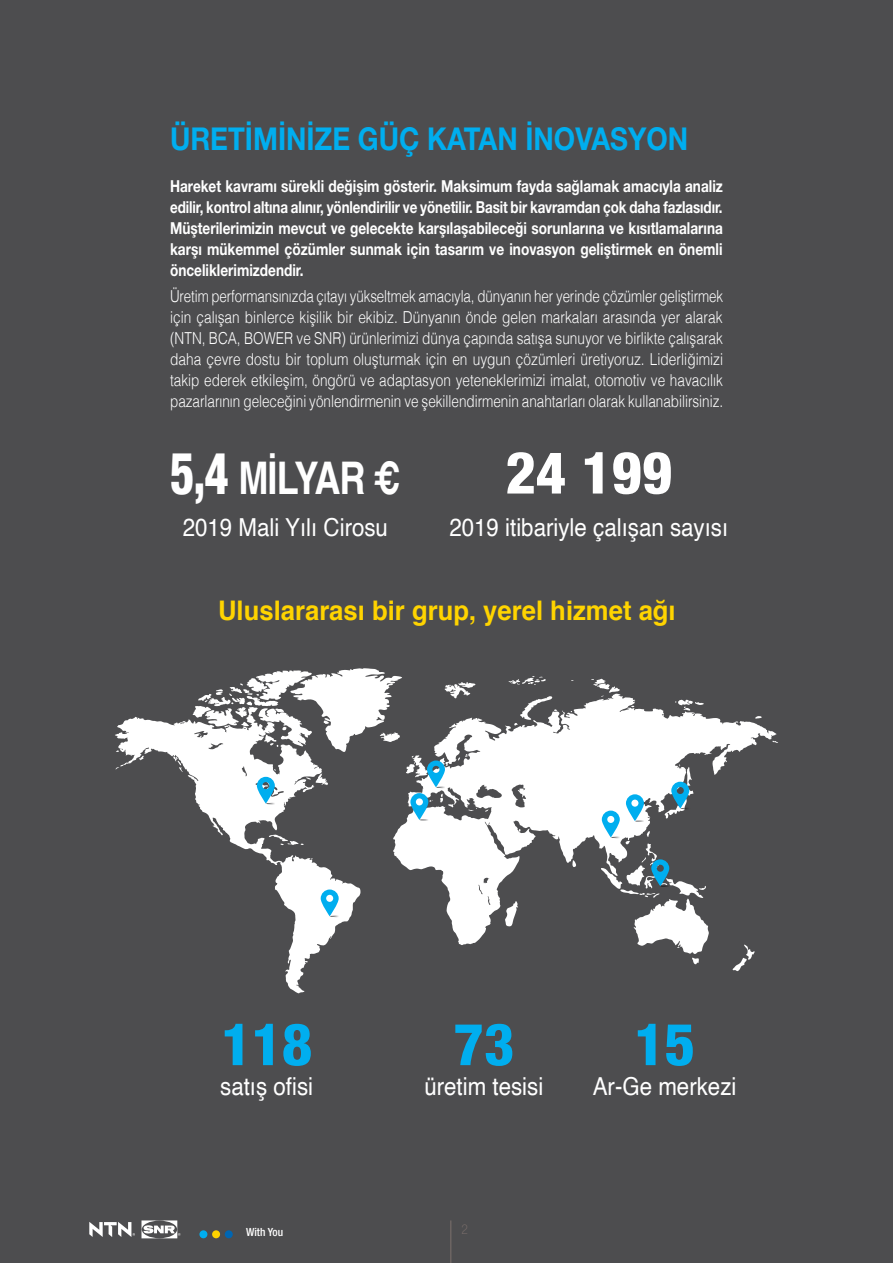
<style>
.page{position:relative;width:893px;height:1263px;background:#4d4d4f}
.page>*{position:absolute;margin:0;border:0;box-sizing:border-box;transform-origin:0 0}
.t1{font:800 condensed 58.35px "Helvetica Neue LT Std";color:#00aeef}
.t2{font:800 condensed 58.35px "Helvetica Neue LT Std";color:#fff}
.t3{font:700 45px "Helvetica";letter-spacing:-.025em;color:#fff;scale:.8 1}
.t4{font:700 31.5px "Helvetica Neue LT Pro";color:#00aeef;scale:.87 1}
.t5{font:700 27px "Helvetica";color:#ffd400;scale:.95 1}
.t6{font:24.75px "Helvetica";color:#fff;scale:.9 1}
.t7{font:300 16.5px/21px "Helvetica";color:#fff;text-align:justify;scale:.81 1}
.t8{font:700 16.5px/21px "Helvetica Neue LT Pro";color:#fff;text-align:justify;scale:.82 1}
.t9{font:100 condensed 13.5px "Helvetica Neue LT Std";color:#7d706d}
.t10{font:500 condensed 11.25px "Helvetica Neue LT Std";color:#fff}
.s1{font-family:"Helvetica Neue LT Std";font-weight:800;font-stretch:condensed;font-size:58.35px}
</style>
<div class="page">
<hr style="left:450px;top:1220px;width:1px;height:43px;background:#7d706d">
<svg style="left:89px;top:1222px;width:46px;height:15px"></svg>
<svg style="left:141px;top:1220px;width:40px;height:18px"></svg>
<div style="left:199px;top:1230px;width:8px;height:8px;background:#00aeef;border-radius:50%"></div>
<div style="left:225px;top:1230px;width:8px;height:8px;background:#0066b3;border-radius:50%"></div>
<div style="left:212px;top:1230px;width:8px;height:8px;background:#ffd400;border-radius:50%"></div>
<svg style="left:115px;top:714px;width:245px;height:280px"></svg>
<svg style="left:508px;top:676px;width:38px;height:9px"></svg>
<svg style="left:591px;top:678px;width:29px;height:15px"></svg>
<svg style="left:393px;top:693px;width:384px;height:252px"></svg>
<svg style="left:513px;top:696px;width:50px;height:29px"></svg>
<svg style="left:505px;top:901px;width:13px;height:25px"></svg>
<svg style="left:732px;top:944px;width:23px;height:27px"></svg>
<svg style="left:600px;top:764px;width:109px;height:200px"></svg>
<svg style="left:321px;top:889px;width:21px;height:28px"></svg>
<svg style="left:193px;top:668px;width:284px;height:153px"></svg>
<h3 class="t4" style="left:170px;top:119px;width:597px">ÜRETİMİNİZE GÜÇ KATAN İNOVASYON</h3>
<p class="t8" style="left:170px;top:175px;width:676px">Hareket kavramı sürekli değişim gösterir. Maksimum fayda sağlamak amacıyla analiz edilir, kontrol altına alınır, yönlendirilir ve yönetilir. Basit bir kavramdan çok daha fazlasıdır.<br>Müşterilerimizin mevcut ve gelecekte karşılaşabileceği sorunlarına ve kısıtlamalarına karşı mükemmel çözümler sunmak için tasarım ve inovasyon geliştirmek en önemli önceliklerimizdendir.</p>
<p class="t7" style="left:170px;top:284px;width:684px">Üretim performansınızda çıtayı yükseltmek amacıyla, dünyanın her yerinde çözümler geliştirmek için çalışan binlerce kişilik bir ekibiz. Dünyanın önde gelen markaları arasında yer alarak (NTN, BCA, BOWER ve SNR) ürünlerimizi dünya çapında satışa sunuyor ve birlikte çalışarak daha çevre dostu bir toplum oluşturmak için en uygun çözümleri üretiyoruz. Liderliğimizi takip ederek etkileşim, öngörü ve adaptasyon yeteneklerimizi imalat, otomotiv ve havacılık pazarlarının geleceğini yönlendirmenin ve şekillendirmenin anahtarları olarak kullanabilirsiniz.</p>
<h2 class="t3" style="left:170px;top:441px;width:289px"><span class="s1">5,4</span> MİLYAR €</h2>
<h3 class="t6" style="left:183px;top:509px;width:230px">2019 Mali Yılı Cirosu</h3>
<h1 class="t2" style="left:505px;top:437px;width:169px">24 199</h1>
<h3 class="t6" style="left:449px;top:509px;width:311px">2019 itibariyle çalışan sayısı</h3>
<h3 class="t5" style="left:218px;top:588px;width:483px">Uluslararası bir grup, yerel hizmet ağı</h3>
<h1 class="t1" style="left:221px;top:1008px;width:93px">118</h1>
<h3 class="t6" style="left:220px;top:1067px;width:105px">satış ofisi</h3>
<p class="t10" style="left:246px;top:1225px;width:39px">With You</p>
<h1 class="t1" style="left:453px;top:1008px;width:62px">73</h1>
<h3 class="t6" style="left:424px;top:1067px;width:134px">üretim tesisi</h3>
<h1 class="t1" style="left:634px;top:1008px;width:62px">15</h1>
<h3 class="t6" style="left:593px;top:1067px;width:161px">Ar-Ge merkezi</h3>
<p class="t9" style="left:461px;top:1222px;width:8px">2</p>
</div>
